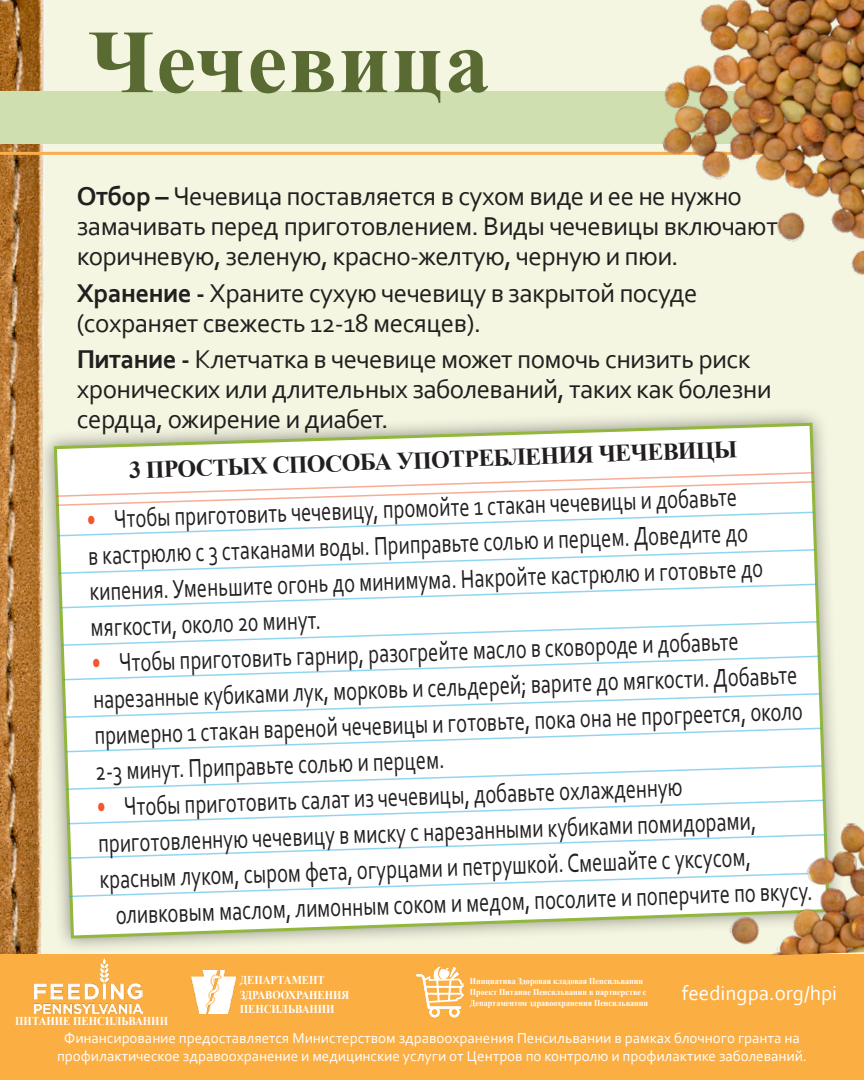
<style>
.page{position:relative;width:864px;height:1080px;background:#f4f6e1}
.page>*{position:absolute;margin:0;border:0;box-sizing:border-box;transform-origin:0 0}
.t1{font:700 90px "Times New Roman";letter-spacing:.015em;color:#596b32}
.t2{font:27px/36px "Corbel";letter-spacing:-.02em;color:#231f20;scale:.76 1}
.t3{font:27px/30px "Corbel";letter-spacing:-.02em;color:#231f20}
.t4{font:700 24px "Times New Roman";color:#231f20}
.t5{font:21px "Corbel";color:#fff}
.t6{font:15px/18px "Corbel";color:#fff;text-align:center}
.t7{font:700 12px/14.4px "Times New Roman";color:#fff;scale:.9 1}
.t8{font:700 9px/10.8px "Times New Roman";color:#fff;scale:.9 1}
.s1{font-weight:700}
.s2{color:#f1592b}
</style>
<div class="page">
<img style="left:0;top:0;width:46px;height:954px">
<div style="left:0;top:91px;width:864px;height:53px;background:#cfdfaf"></div>
<hr style="left:0;top:152px;width:864px;height:3px;background:#f8ad4f">
<div style="left:0;top:954px;width:864px;height:126px;background:#fbae42"></div>
<img style="left:35px;top:959px;width:108px;height:54px">
<img style="left:192px;top:971px;width:45px;height:42px">
<svg style="left:416px;top:967px;width:48px;height:50px"></svg>
<div style="left:38px;top:406px;width:807px;height:548px;background:#231f20;opacity:.5"></div>
<svg style="left:52px;top:421px;width:779px;height:519px;background:#f4f6ee"></svg>
<svg style="left:55px;top:471px;width:761px;height:66px;background:#fbf9f8"></svg>
<svg style="left:57px;top:548px;width:760px;height:27px;background:#f8fcfd"></svg>
<svg style="left:59px;top:583px;width:759px;height:26px;background:#f7fcfc"></svg>
<svg style="left:60px;top:620px;width:760px;height:27px;background:#f8fcfd"></svg>
<svg style="left:61px;top:655px;width:760px;height:26px;background:#f8fcfd"></svg>
<svg style="left:62px;top:692px;width:760px;height:27px;background:#f8fcfd"></svg>
<svg style="left:64px;top:727px;width:759px;height:26px;background:#f7fcfc"></svg>
<svg style="left:65px;top:764px;width:760px;height:27px;background:#f8fcfd"></svg>
<svg style="left:66px;top:799px;width:760px;height:26px;background:#f8fcfd"></svg>
<svg style="left:67px;top:833px;width:608px;height:27px;background:#f8fcfd"></svg>
<svg style="left:67px;top:871px;width:608px;height:27px;background:#f7fbfc"></svg>
<img style="left:675px;top:823px;width:189px;height:133px">
<img style="left:624px;top:0;width:240px;height:275px">
<p class="t1" style="left:89px;top:-3px;width:403px">Чечевица</p>
<p class="t3" style="left:77px;top:181px;width:703px"><span class="s1">Отбор –</span> Чечевица поставляется в сухом виде и ее не нужно замачивать перед приготовлением. Виды чечевицы включают коричневую, зеленую, красно-желтую, черную и пюи.</p>
<p class="t3" style="left:77px;top:277px;width:622px"><span class="s1">Хранение -</span> Храните сухую чечевицу в закрытой посуде (сохраняет свежесть 12-18 месяцев).</p>
<p class="t3" style="left:77px;top:344px;width:696px"><span class="s1">Питание -</span> Клетчатка в чечевице может помочь снизить риск хронических или длительных заболеваний, таких как болезни сердца, ожирение и диабет.</p>
<p class="t4" style="left:129px;top:453px;width:610px;rotate:-2deg">3 ПРОСТЫХ СПОСОБА УПОТРЕБЛЕНИЯ ЧЕЧЕВИЦЫ</p>
<p class="t2" style="left:86px;top:501px;width:889px;rotate:-2deg"><span class="s2">•</span> Чтобы приготовить чечевицу, промойте 1 стакан чечевицы и добавьте<br>в кастрюлю с 3 стаканами воды. Приправьте солью и перцем. Доведите до кипения. Уменьшите огонь до минимума. Накройте кастрюлю и готовьте до мягкости, около 20 минут.</p>
<p class="t2" style="left:91px;top:645px;width:934px;rotate:-2deg"><span class="s2">•</span> Чтобы приготовить гарнир, разогрейте масло в сковороде и добавьте нарезанные кубиками лук, морковь и сельдерей; варите до мягкости. Добавьте примерно 1 стакан вареной чечевицы и готовьте, пока она не прогреется, около 2-3 минут. Приправьте солью и перцем.</p>
<p class="t2" style="left:96px;top:789px;width:773px;rotate:-2deg"><span class="s2">•</span> Чтобы приготовить салат из чечевицы, добавьте охлажденную</p>
<p class="t2" style="left:98px;top:825px;width:868px;rotate:-2deg">приготовленную чечевицу в миску с нарезанными кубиками помидорами,</p>
<p class="t2" style="left:99px;top:861px;width:859px;rotate:-2deg">красным луком, сыром фета, огурцами и петрушкой. Смешайте с уксусом,</p>
<p class="t2" style="left:115px;top:896px;width:919px;rotate:-2deg">оливковым маслом, лимонным соком и медом, посолите и поперчите по вкусу.</p>
<p class="t7" style="left:240px;top:973px;width:123px">ДЕПАРТАМЕНТ<br>ЗДРАВООХРАНЕНИЯ<br>ПЕНСИЛЬВАНИИ</p>
<p class="t8" style="left:470px;top:976px;width:200px">Инициатива Здоровая кладовая Пенсильвании<br>Проект Питание Пенсильвании в партнерстве с<br>Департаментом здравоохранения Пенсильвании</p>
<p class="t5" style="left:682px;top:980px;width:157px">feedingpa.org/hpi</p>
<p class="t6" style="left:57px;top:1029px;width:751px">Финансирование предоставляется Министерством здравоохранения Пенсильвании в рамках блочного гранта на профилактическое здравоохранение и медицинские услуги от Центров по контролю и профилактике заболеваний.</p>
<p class="t7" style="left:15px;top:1013px;width:171px">ПИТАНИЕ ПЕНСИЛЬВАНИИ</p>
</div>
